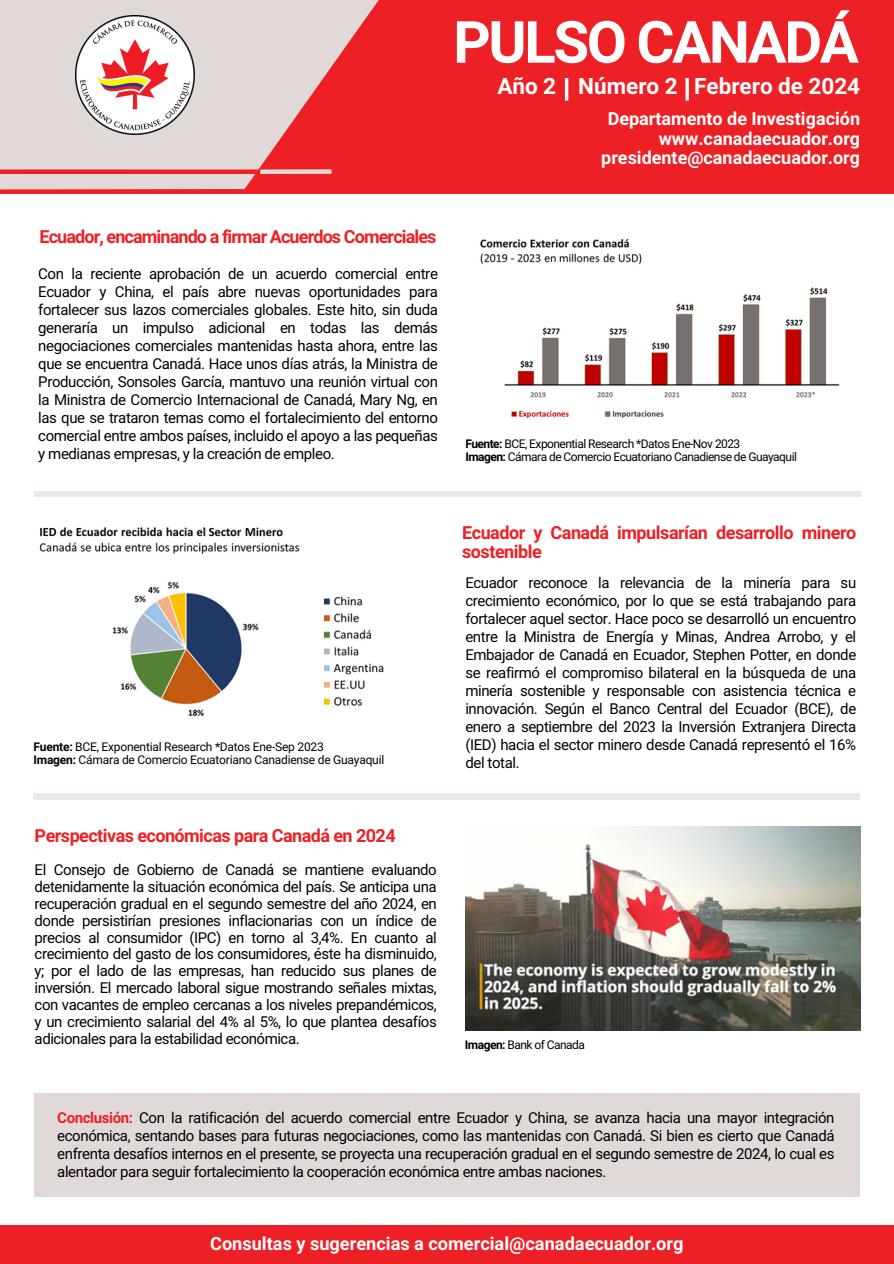
<style>
.page{position:relative;width:894px;height:1264px;background:#fff}
.page>*{position:absolute;margin:0;border:0;box-sizing:border-box;transform-origin:0 0}
.t1{font:700 58.2px "Araboto";letter-spacing:-.04em;color:#fff}
.t2{font:700 22.5px "Araboto";color:#fff}
.t3{font:700 18.15px "Araboto";color:#fff}
.t4{font:700 18px/19.2px "Araboto";letter-spacing:-.03em;color:#ed2025}
.t5{font:700 18px/19.2px "Araboto";color:#fff;text-align:right}
.t6{font:700 18px "Araboto";letter-spacing:-.05em;color:#ed2025}
.t7{font:15px/18px "Araboto";letter-spacing:-.025em;color:#000;text-align:justify}
.t8{font:12px "Araboto";letter-spacing:-.045em;color:#000}
.t9{font:12px "Araboto";letter-spacing:-.015em;color:#000}
.s1{font-weight:700}
.s2{font-weight:700;color:#ed2025}
</style>
<div class="page">
<div style="left:0;top:1224px;width:893px;height:39px;background:#ed2025"></div>
<div style="left:0;top:0;width:388px;height:268px;background:#e1d9d8"></div>
<img style="left:75px;top:16px;width:102px;height:119px">
<svg style="left:177px;top:0;width:716px;height:194px;fill:#ed2025"></svg>
<div style="left:0;top:169px;width:315px;height:5px;background:#ed2025"></div>
<div style="left:0;top:189px;width:247px;height:10px;background:#ed2025"></div>
<div style="left:0;top:194px;width:893px;height:89px;background:#fff"></div>
<div style="left:260px;top:169px;width:71px;height:5px;background:#e1d9d8"></div>
<div style="left:34px;top:1093px;width:825px;height:104px;background:#e1d9d8"></div>
<div style="left:34px;top:491px;width:826px;height:6px;background:#ede8e7"></div>
<div style="left:33px;top:793px;width:827px;height:6px;background:#ede8e7"></div>
<hr style="left:685px;top:78px;width:3px;height:23px;background:#fff">
<svg style="left:564px;top:78px;width:4px;height:23px"></svg>
<img style="left:465px;top:826px;width:395px;height:204px">
<img style="left:480px;top:239px;width:360px;height:180px">
<img style="left:39px;top:527px;width:345px;height:189px">
<h2 class="t1" style="left:453px;top:8px;width:407px">PULSO CANADÁ</h2>
<h1 class="t2" style="left:497px;top:73px;width:364px">Año 2 Número 2 Febrero de 2024</h1>
<p class="t6" style="left:39px;top:226px;width:398px">Ecuador, encaminando a firmar Acuerdos Comerciales</p>
<p class="t7" style="left:38px;top:265px;width:401px">Con la reciente aprobación de un acuerdo comercial entre Ecuador y China, el país abre nuevas oportunidades para fortalecer sus lazos comerciales globales. Este hito, sin duda generaría un impulso adicional en todas las demás negociaciones comerciales mantenidas hasta ahora, entre las que se encuentra Canadá. Hace unos días atrás, la Ministra de Producción, Sonsoles García, mantuvo una reunión virtual con la Ministra de Comercio Internacional de Canadá, Mary Ng, en las que se trataron temas como el fortalecimiento del entorno comercial entre ambos países, incluido el apoyo a las pequeñas y medianas empresas, y la creación de empleo.</p>
<p class="t9" style="left:34px;top:740px;width:292px"><span class="s1">Fuente:</span> BCE, Exponential Research *Datos Ene-Sep 2023</p>
<h3 class="t9" style="left:34px;top:753px;width:352px"><span class="s1">Imagen:</span> Cámara de Comercio Ecuatoriano Canadiense de Guayaquil</h3>
<h3 class="t4" style="left:35px;top:826px;width:362px">Perspectivas económicas para Canadá en 2024</h3>
<h3 class="t7" style="left:35px;top:861px;width:403px;line-height:16.8px">El Consejo de Gobierno de Canadá se mantiene evaluando detenidamente la situación económica del país. Se anticipa una recuperación gradual en el segundo semestre del año 2024, en donde persistirían presiones inflacionarias con un índice de precios al consumidor (IPC) en torno al 3,4%. En cuanto al crecimiento del gasto de los consumidores, éste ha disminuido, y; por el lado de las empresas, han reducido sus planes de inversión. El mercado laboral sigue mostrando señales mixtas, con vacantes de empleo cercanas a los niveles prepandémicos, y un crecimiento salarial del 4% al 5%, lo que plantea desafíos adicionales para la estabilidad económica.</h3>
<h4 class="t5" style="left:601px;top:110px;width:260px">Departamento de Investigación www.canadaecuador.org presidente@canadaecuador.org</h4>
<h4 class="t8" style="left:465px;top:437px;width:276px"><span class="s1">Fuente:</span> BCE, Exponential Research *Datos Ene-Nov 2023</h4>
<p class="t8" style="left:465px;top:450px;width:333px"><span class="s1">Imagen:</span> Cámara de Comercio Ecuatoriano Canadiense de Guayaquil</p>
<p class="t4" style="left:462px;top:523px;width:395px">Ecuador y Canadá impulsarían desarrollo minero sostenible</p>
<p class="t7" style="left:465px;top:574px;width:392px">Ecuador reconoce la relevancia de la minería para su crecimiento económico, por lo que se está trabajando para fortalecer aquel sector. Hace poco se desarrolló un encuentro entre la Ministra de Energía y Minas, Andrea Arrobo, y el Embajador de Canadá en Ecuador, Stephen Potter, en donde se reafirmó el compromiso bilateral en la búsqueda de una minería sostenible y responsable con asistencia técnica e innovación. Según el Banco Central del Ecuador (BCE), de enero a septiembre del 2023 la Inversión Extranjera Directa (IED) hacia el sector minero desde Canadá representó el 16% del total.</p>
<p class="t8" style="left:465px;top:1037px;width:121px"><span class="s1">Imagen:</span> Bank of Canada</p>
<h4 class="t7" style="left:57px;top:1108px;width:778px"><span class="s2">Conclusión:</span> Con la ratificación del acuerdo comercial entre Ecuador y China, se avanza hacia una mayor integración económica, sentando bases para futuras negociaciones, como las mantenidas con Canadá. Si bien es cierto que Canadá enfrenta desafíos internos en el presente, se proyecta una recuperación gradual en el segundo semestre de 2024, lo cual es alentador para seguir fortalecimiento la cooperación económica entre ambas naciones.</h4>
<p class="t3" style="left:210px;top:1233px;width:475px">Consultas y sugerencias a comercial@canadaecuador.org</p>
</div>
